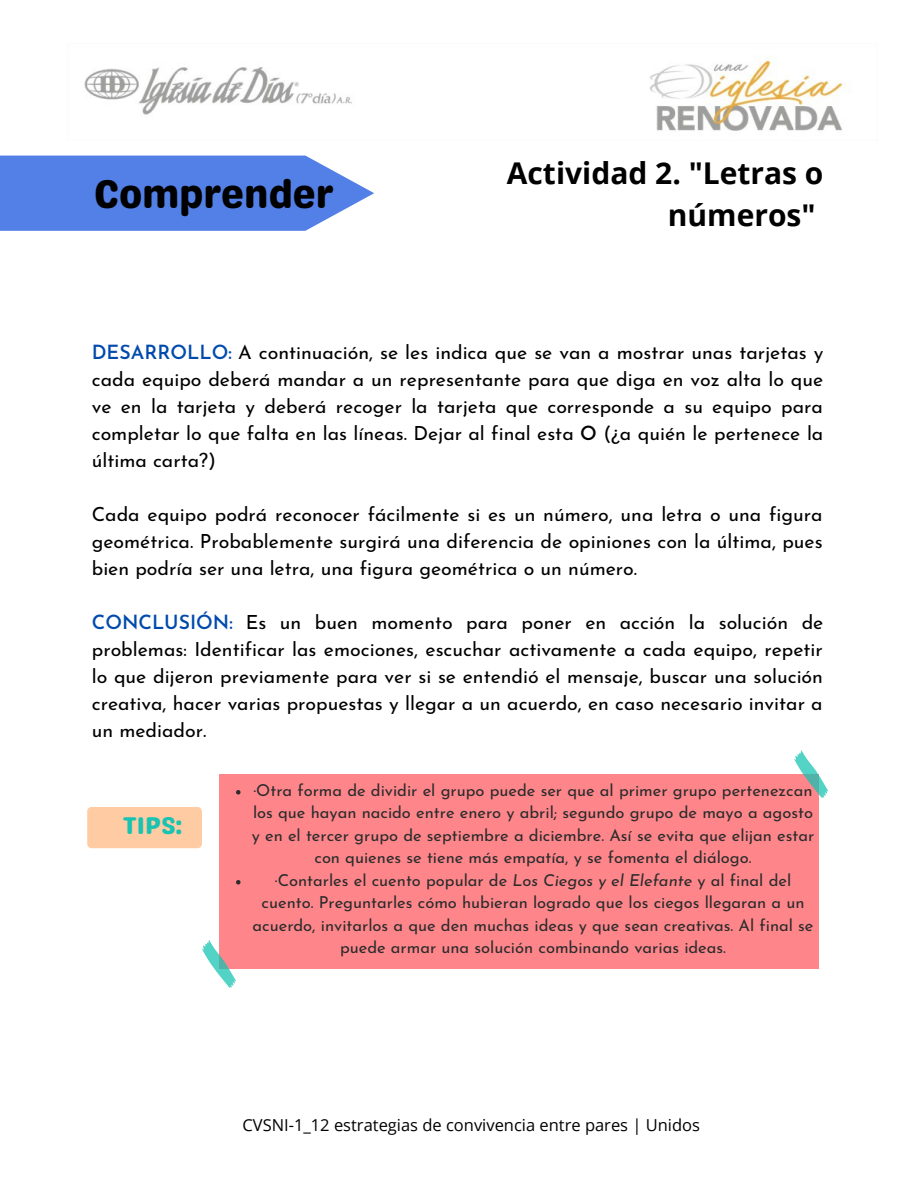
<style>
.page{position:relative;width:918px;height:1188px;background:#fff}
.page>*{position:absolute;margin:0;border:0;box-sizing:border-box;transform-origin:0 0}
.t1{font:40.05px "Genty Sans";color:#000}
.t2{font:700 30px/41.7px "Open Sans";color:#000;text-align:right}
.t3{font:24.15px "Genty Sans";color:#17c3b2}
.t4{font:19.5px/27px "Josefin Sans";color:#000;text-align:justify}
.t5{font:16.5px/22.5px "Josefin Sans";color:#000;text-align:center}
.t6{font:16.5px "Open Sans";color:#000}
.s1{font-weight:600;color:#004aad}
.s2{font-weight:600}
.s3{font-style:italic}
</style>
<div class="page">
<img style="left:84px;top:57px;width:765px;height:74px">
<svg style="left:0;top:156px;width:374px;height:75px;background:#628be9"></svg>
<div style="left:219px;top:774px;width:600px;height:195px;background:#fe868b"></div>
<svg style="left:236px;top:790px;width:5px;height:5px"></svg>
<svg style="left:236px;top:880px;width:5px;height:5px"></svg>
<div style="left:87px;top:807px;width:115px;height:41px;background:#ffcba2"></div>
<svg style="left:794px;top:750px;width:35px;height:49px"></svg>
<svg style="left:201px;top:940px;width:35px;height:48px"></svg>
<p class="t1" style="left:94px;top:170px;width:241px">Comprender</p>
<p class="t2" style="left:507px;top:152px;width:318px">Actividad 2. "Letras o números"</p>
<p class="t4" style="left:92px;top:341px;width:733px"><span class="s1">DESARROLLO:</span> A continuación, se les indica que se van a mostrar unas tarjetas y cada equipo deberá mandar a un representante para que diga en voz alta lo que ve en la tarjeta y deberá recoger la tarjeta que corresponde a su equipo para completar lo que falta en las líneas. Dejar al final esta <span class="s2">O</span> (¿a quién le pertenece la última carta?)</p>
<p class="t4" style="left:92px;top:503px;width:732px">Cada equipo podrá reconocer fácilmente si es un número, una letra o una figura geométrica. Probablemente surgirá una diferencia de opiniones con la última, pues bien podría ser una letra, una figura geométrica o un número.</p>
<p class="t4" style="left:92px;top:611px;width:733px"><span class="s1">CONCLUSIÓN:</span> Es un buen momento para poner en acción la solución de problemas: Identificar las emociones, escuchar activamente a cada equipo, repetir lo que dijeron previamente para ver si se entendió el mensaje, buscar una solución creativa, hacer varias propuestas y llegar a un acuerdo, en caso necesario invitar a un mediador.</p>
<p class="t3" style="left:123px;top:811px;width:61px">TIPS:</p>
<p class="t5" style="left:252px;top:780px;width:564px">·Otra forma de dividir el grupo puede ser que al primer grupo pertenezcan los que hayan nacido entre enero y abril; segundo grupo de mayo a agosto y en el tercer grupo de septiembre a diciembre. Así se evita que elijan estar con quienes se tiene más empatía, y se fomenta el diálogo.<br>·Contarles el cuento popular de <span class="s3">Los Ciegos y el Elefante</span> y al final del cuento. Preguntarles cómo hubieran logrado que los ciegos llegaran a un acuerdo, invitarlos a que den muchas ideas y que sean creativas. Al final se puede armar una solución combinando varias ideas.</p>
<p class="t6" style="left:242px;top:1113px;width:459px">CVSNI-1_12 estrategias de convivencia entre pares | Unidos</p>
</div>
